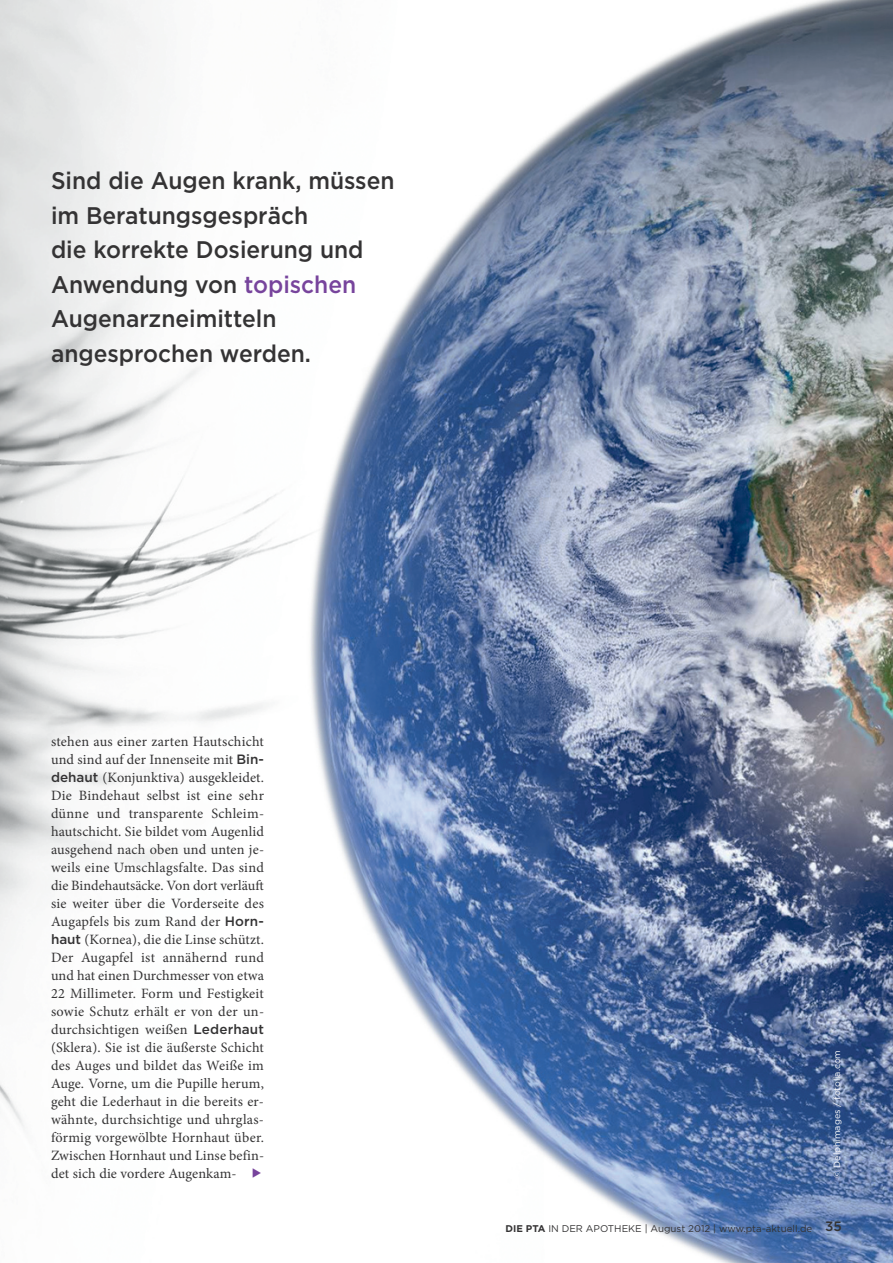
<style>
.page{position:relative;width:893px;height:1263px;background:#fff}
.page>*{position:absolute;margin:0;border:0;box-sizing:border-box;transform-origin:0 0}
.t1{font:500 24px/34.5px "Gotham";color:#343334;scale:.95 1}
.t2{font:14.25px/18px "Minion Pro";letter-spacing:.005em;color:#343334;text-align:justify}
.t3{font:9.75px "Gotham";color:#343334}
.t4{font:9px "Gotham";color:#fff}
.s1{color:#77449c}
.s2{font-family:"Gotham";font-weight:500;font-size:13.5px}
.s3{font-weight:700}
.s4{font-weight:500;font-size:13.5px}
</style>
<div class="page">
<img style="left:0;top:0;width:893px;height:1263px">
<img style="left:0;top:152px;width:58px;height:301px">
<h1 class="t1" style="left:51px;top:165px;width:363px">Sind die Augen krank, müssen im Beratungsgespräch<br>die korrekte Dosierung und<br>Anwendung von <span class="s1">topischen<br></span>Augenarzneimitteln angesprochen werden.</h1>
<p class="t2" style="left:51px;top:734px;width:215px">stehen aus einer zarten Hautschicht und sind auf der Innenseite mit <span class="s2">Bin&shy;dehaut</span> (Konjunktiva) ausgekleidet.<br>Die Bindehaut selbst ist eine sehr dünne und transparente Schleim&shy;hautschicht. Sie bildet vom Augenlid ausgehend nach oben und unten je&shy;weils eine Umschlagsfalte. Das sind die Bindehautsäcke. Von dort verläuft sie weiter über die Vorderseite des Augapfels bis zum Rand der <span class="s2">Horn&shy;haut</span> (Kornea), die die Linse schützt.<br>Der Augapfel ist annähernd rund und hat einen Durchmesser von etwa 22 Millimeter. Form und Festigkeit sowie Schutz erhält er von der un&shy;durchsichtigen weißen <span class="s2">Lederhaut </span>(Sklera). Sie ist die äußerste Schicht des Auges und bildet das Weiße im Auge. Vorne, um die Pupille herum, geht die Lederhaut in die bereits er&shy;wähnte, durchsichtige und uhrglas&shy;förmig vorgewölbte Hornhaut über.<br>Zwischen Hornhaut und Linse befin&shy;det sich die vordere Augenkam- <span class="s1">◆</span></p>
<p class="t4" style="left:834px;top:1178px;width:129px;rotate:-90deg">© Delphimages / fotolia.com</p>
<p class="t3" style="left:505px;top:1225px;width:338px"><span class="s3">DIE PTA</span> IN DER APOTHEKE | August 2012 | www.pta-aktuell.de <span class="s4">35</span></p>
</div>
